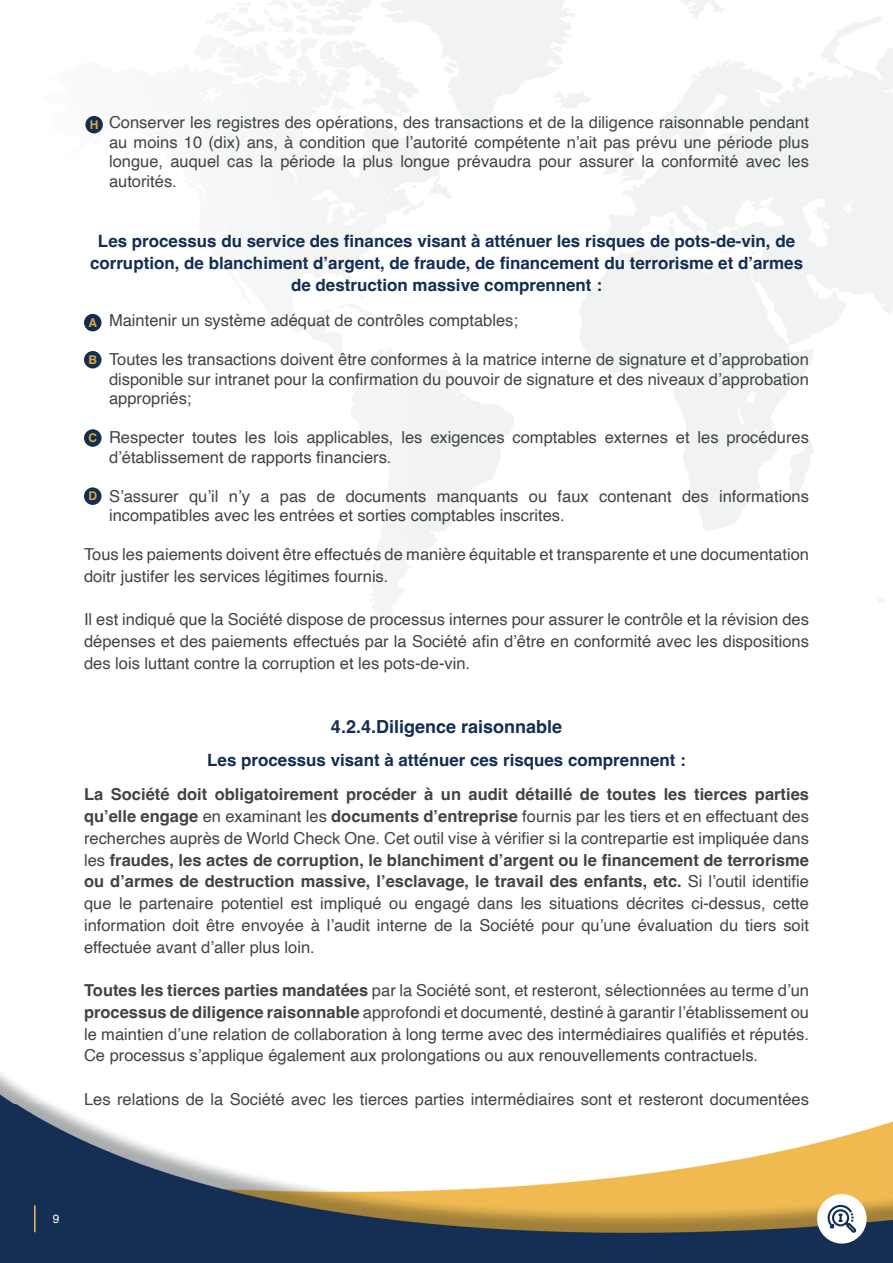
<style>
.page{position:relative;width:893px;height:1263px;background:#fff}
.page>*{position:absolute;margin:0;border:0;box-sizing:border-box;transform-origin:0 0}
.t1{font:700 18px "Helvetica";color:#132d53}
.t2{font:700 16.95px/21.8px "Helvetica";color:#132d53;text-align:center}
.t3{font:16.5px/21.8px "Helvetica";color:#414446;text-align:justify}
.t4{font:700 12px "Helvetica";color:#e2a63b}
.t5{font:12px "Helvetica";color:#fff}
.s1{font-weight:700}
</style>
<div class="page">
<img style="left:0;top:0;width:893px;height:1263px">
<div style="left:817px;top:1194px;width:50px;height:49px;background:#fff;border-radius:50%"></div>
<svg style="left:827px;top:1204px;width:30px;height:29px"></svg>
<hr style="left:34px;top:1205px;width:2px;height:27px;background:#f3bb52">
<div style="left:84px;top:429px;width:18px;height:18px;background:#132e53;border-radius:50%"></div>
<div style="left:84px;top:487px;width:18px;height:18px;background:#132e53;border-radius:50%"></div>
<div style="left:84px;top:314px;width:18px;height:17px;background:#132e53;border-radius:50%"></div>
<div style="left:84px;top:351px;width:18px;height:17px;background:#132e53;border-radius:50%"></div>
<div style="left:85px;top:116px;width:18px;height:17px;background:#132e53;border-radius:50%"></div>
<p class="t4" style="left:90px;top:117px;width:10px">H</p>
<p class="t3" style="left:109px;top:113px;width:701px;line-height:19.5px">Conserver les registres des opérations, des transactions et de la diligence raisonnable pendant au moins 10 (dix) ans, à condition que l’autorité compétente n’ait pas prévu une période plus longue, auquel cas la période la plus longue prévaudra pour assurer la conformité avec les autorités.</p>
<p class="t2" style="left:90px;top:232px;width:715px">Les processus du service des finances visant à atténuer les risques de pots-de-vin, de corruption, de blanchiment d’argent, de fraude, de financement du terrorisme et d’armes de destruction massive comprennent :</p>
<p class="t4" style="left:89px;top:315px;width:10px">A</p>
<p class="t4" style="left:88px;top:352px;width:10px">B</p>
<p class="t4" style="left:88px;top:430px;width:10px">C</p>
<p class="t4" style="left:88px;top:489px;width:10px">D</p>
<p class="t3" style="left:109px;top:310px;width:411px">Maintenir un système adéquat de contrôles comptables;</p>
<p class="t3" style="left:109px;top:350px;width:701px;line-height:19.5px">Toutes les transactions doivent être conformes à la matrice interne de signature et d’approbation disponible sur intranet pour la confirmation du pouvoir de signature et des niveaux d’approbation appropriés;</p>
<p class="t3" style="left:109px;top:428px;width:701px;line-height:19.5px">Respecter toutes les lois applicables, les exigences comptables externes et les procédures d’établissement de rapports financiers.</p>
<p class="t3" style="left:109px;top:487px;width:701px;line-height:19.5px">S’assurer qu’il n’y a pas de documents manquants ou faux contenant des informations incompatibles avec les entrées et sorties comptables inscrites.</p>
<p class="t3" style="left:84px;top:544px;width:726px">Tous les paiements doivent être effectués de manière équitable et transparente et une documentation doitr justifer les services légitimes fournis.</p>
<p class="t3" style="left:84px;top:609px;width:726px">Il est indiqué que la Société dispose de processus internes pour assurer le contrôle et la révision des dépenses et des paiements effectués par la Société afin d’être en conformité avec les dispositions des lois luttant contre la corruption et les pots-de-vin.</p>
<p class="t1" style="left:331px;top:716px;width:233px">4.2.4.Diligence raisonnable</p>
<p class="t2" style="left:207px;top:751px;width:480px">Les processus visant à atténuer ces risques comprennent :</p>
<p class="t3" style="left:84px;top:784px;width:726px"><span class="s1">La Société doit obligatoirement procéder à un audit détaillé de toutes les tierces parties qu’elle engage</span> en examinant les <span class="s1">documents d’entreprise</span> fournis par les tiers et en effectuant des recherches auprès de World Check One. Cet outil vise à vérifier si la contrepartie est impliquée dans les <span class="s1">fraudes, les actes de corruption, le blanchiment d’argent ou le financement de terrorisme ou d’armes de destruction massive, l’esclavage, le travail des enfants, etc.</span> Si l’outil identifie que le partenaire potentiel est impliqué ou engagé dans les situations décrites ci-dessus, cette information doit être envoyée à l’audit interne de la Société pour qu’une évaluation du tiers soit effectuée avant d’aller plus loin.</p>
<p class="t3" style="left:84px;top:980px;width:726px"><span class="s1">Toutes les tierces parties mandatées</span> par la Société sont, et resteront, sélectionnées au terme d’un <span class="s1">processus de diligence raisonnable</span> approfondi et documenté, destiné à garantir l’établissement ou le maintien d’une relation de collaboration à long terme avec des intermédiaires qualifiés et réputés.<br>Ce processus s’applique également aux prolongations ou aux renouvellements contractuels.</p>
<p class="t3" style="left:84px;top:1089px;width:726px">Les relations de la Société avec les tierces parties intermédiaires sont et resteront documentées</p>
<p class="t5" style="left:53px;top:1209px;width:8px">9</p>
</div>
